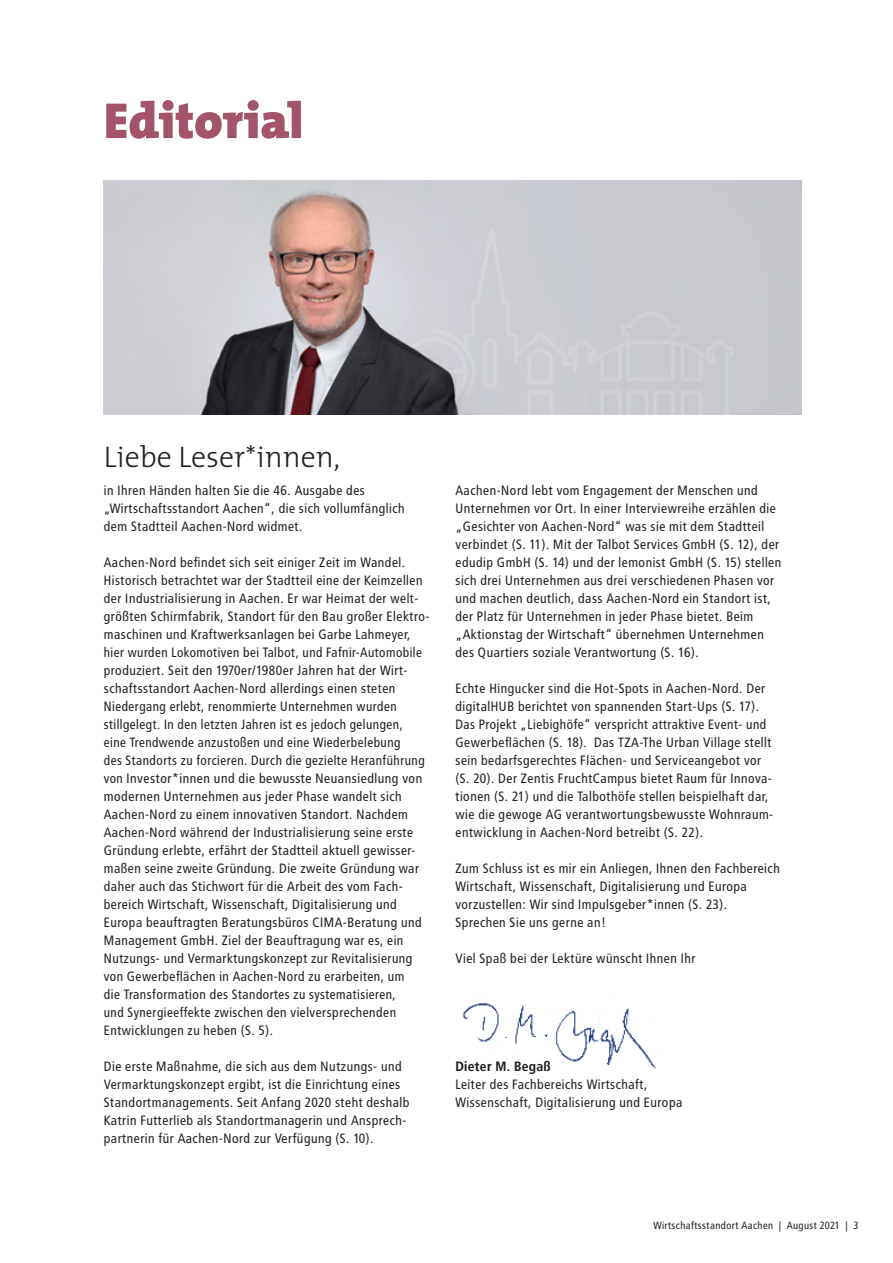
<style>
.page{position:relative;width:893px;height:1263px;background:#fff}
.page>*{position:absolute;margin:0;border:0;box-sizing:border-box;transform-origin:0 0}
.t1{font:900 51px "The Mix";color:#a4546a}
.t2{font:300 30px "The Mix";color:#231f20}
.t3{font:13.5px/18px "Transit";color:#231f20}
.t4{font:700 13.5px "Transit";color:#231f20}
.t5{font:10.5px "Transit";color:#231f20}
</style>
<div class="page">
<img style="left:104px;top:180px;width:698px;height:234px">
<img style="left:462px;top:1003px;width:195px;height:70px">
<h1 class="t1" style="left:104px;top:78px;width:201px">Editorial</h1>
<h2 class="t2" style="left:104px;top:432px;width:238px">Liebe Leser*innen,</h2>
<p class="t3" style="left:104px;top:481px;width:303px">in Ihren Händen halten Sie die 46. Ausgabe des „Wirtschaftsstandort Aachen“, die sich vollumfänglich dem Stadtteil Aachen-Nord widmet.</p>
<p class="t3" style="left:104px;top:553px;width:328px">Aachen-Nord befindet sich seit einiger Zeit im Wandel.<br>Historisch betrachtet war der Stadtteil eine der Keimzellen der Industrialisierung in Aachen. Er war Heimat der welt&shy;größten Schirmfabrik, Standort für den Bau großer Elektro&shy;maschinen und Kraftwerksanlagen bei Garbe Lahmeyer, hier wurden Lokomotiven bei Talbot, und Fafnir-Automobile produziert. Seit den 1970er/1980er Jahren hat der Wirt&shy;schaftsstandort Aachen-Nord allerdings einen steten Niedergang erlebt, renommierte Unternehmen wurden stillgelegt. In den letzten Jahren ist es jedoch gelungen,<br>eine Trendwende anzustoßen und eine Wiederbelebung<br>des Standorts zu forcieren. Durch die gezielte Heranführung von Investor*innen und die bewusste Neuansiedlung von modernen Unternehmen aus jeder Phase wandelt sich Aachen-Nord zu einem innovativen Standort. Nachdem Aachen-Nord während der Industrialisierung seine erste Gründung erlebte, erfährt der Stadtteil aktuell gewisser&shy;maßen seine zweite Gründung. Die zweite Gründung war daher auch das Stichwort für die Arbeit des vom Fach&shy;bereich Wirtschaft, Wissenschaft, Digitalisierung und Europa beauftragten Beratungsbüros CIMA-Beratung und Management GmbH. Ziel der Beauftragung war es, ein Nutzungs- und Vermarktungskonzept zur Revitalisierung von Gewerbeflächen in Aachen-Nord zu erarbeiten, um<br>die Transformation des Standortes zu systematisieren,<br>und Synergieeffekte zwischen den vielversprechenden Entwicklungen zu heben (S. 5).</p>
<p class="t3" style="left:104px;top:1057px;width:308px">Die erste Maßnahme, die sich aus dem Nutzungs- und Vermarktungskonzept ergibt, ist die Einrichtung eines Standortmanagements. Seit Anfang 2020 steht deshalb Katrin Futterlieb als Standortmanagerin und Ansprech&shy;partnerin für Aachen-Nord zur Verfügung (S. 10).</p>
<p class="t3" style="left:455px;top:481px;width:328px">Aachen-Nord lebt vom Engagement der Menschen und Unternehmen vor Ort. In einer Interviewreihe erzählen die „Gesichter von Aachen-Nord“ was sie mit dem Stadtteil verbindet (S. 11). Mit der Talbot Services GmbH (S. 12), der edudip GmbH (S. 14) und der lemonist GmbH (S. 15) stellen sich drei Unternehmen aus drei verschiedenen Phasen vor und machen deutlich, dass Aachen-Nord ein Standort ist, der Platz für Unternehmen in jeder Phase bietet. Beim „Aktionstag der Wirtschaft“ übernehmen Unternehmen des Quartiers soziale Verantwortung (S. 16).</p>
<p class="t3" style="left:455px;top:679px;width:320px">Echte Hingucker sind die Hot-Spots in Aachen-Nord. Der digitalHUB berichtet von spannenden Start-Ups (S. 17).<br>Das Projekt „Liebighöfe“ verspricht attraktive Event- und Gewerbeflächen (S. 18). Das TZA-The Urban Village stellt sein bedarfsgerechtes Flächen- und Serviceangebot vor (S. 20). Der Zentis FruchtCampus bietet Raum für Innova&shy;tionen (S. 21) und die Talbothöfe stellen beispielhaft dar, wie die gewoge AG verantwortungsbewusste Wohnraum&shy;entwicklung in Aachen-Nord betreibt (S. 22).</p>
<p class="t3" style="left:455px;top:859px;width:326px">Zum Schluss ist es mir ein Anliegen, Ihnen den Fachbereich Wirtschaft, Wissenschaft, Digitalisierung und Europa vorzustellen: Wir sind Impulsgeber*innen (S. 23).<br>Sprechen Sie uns gerne an!</p>
<p class="t3" style="left:455px;top:949px;width:242px">Viel Spaß bei der Lektüre wünscht Ihnen Ihr</p>
<p class="t4" style="left:455px;top:1058px;width:97px">Dieter M. Begaß</p>
<p class="t3" style="left:455px;top:1075px;width:229px">Leiter des Fachbereichs Wirtschaft,<br>Wissenschaft, Digitalisierung und Europa</p>
<p class="t5" style="left:653px;top:1219px;width:207px">Wirtschaftsstandort Aachen | August 2021 | 3</p>
</div>
